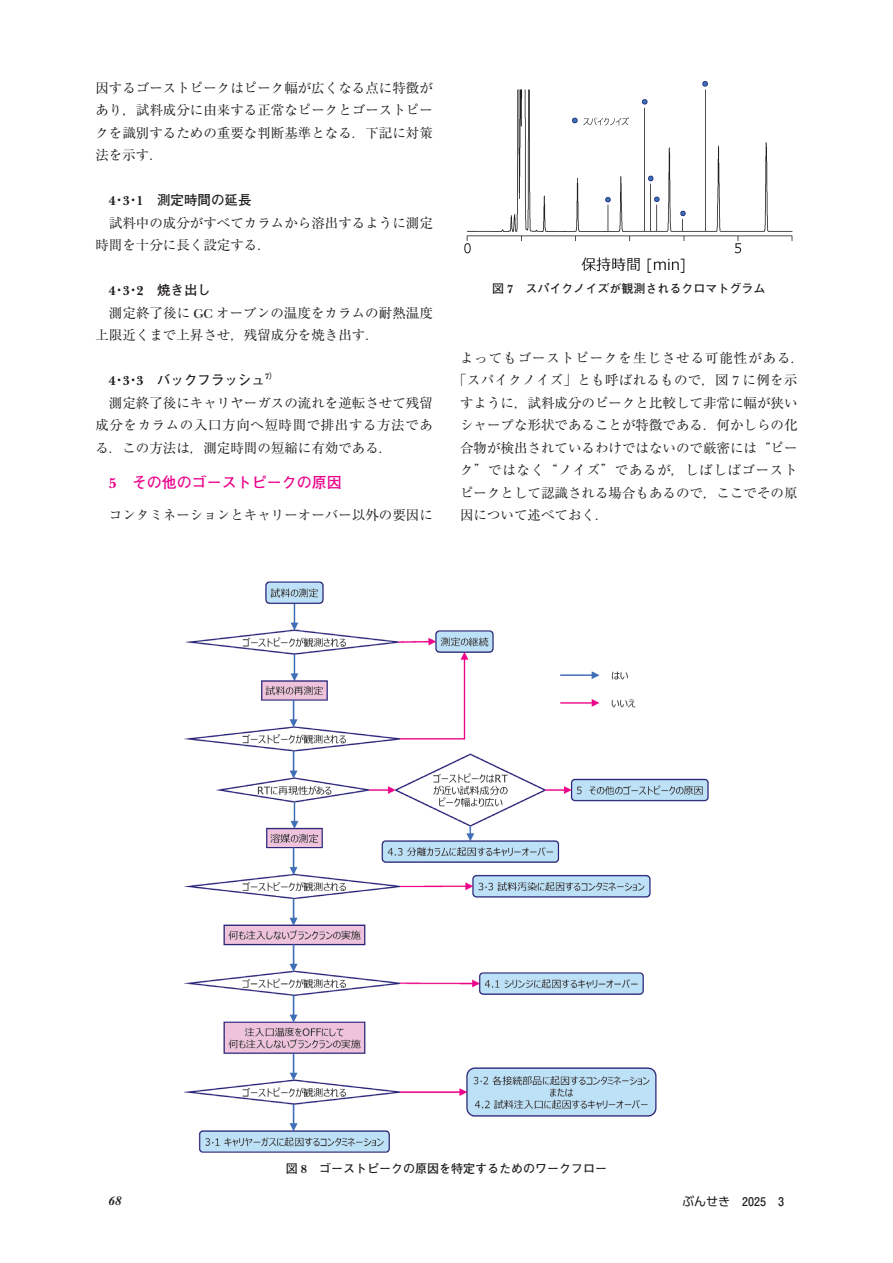
<style>
.page{position:relative;width:893px;height:1263px;background:#fff}
.page>*{position:absolute;margin:0;border:0;box-sizing:border-box;transform-origin:0 0}
.t1{font:700 15px "Futo Go B101 Pr 6";color:#ed028c}
.t2{font:13.5px/22.5px "Ryumin Pr 6";color:#231f20;text-align:justify}
.t3{font:700 13.5px "Futo Go B101 Pr 6";color:#231f20}
.t4{font:13.5px "Ryumin Pr 6";letter-spacing:.02em;color:#231f20}
.t5{font:13.5px "Ryumin Pr 6";letter-spacing:.07em;color:#231f20}
.t6{font:13.5px "Ryumin Pr 6";letter-spacing:.05em;color:#231f20}
.t7{font:italic 700 12.75px "Times LT Std";color:#231f20}
.t8{font:700 12px "Futo Go B101 Pr 6";color:#231f20}
.t9{font:700 8.1px "New Baskerville Std";color:#231f20}
.s1{font-family:"Ryumin Pro"}
.s2{font-family:"New Baskerville Std"}
.s3{font-family:"Futo Go B101 Pro"}
.s4{font-family:"UD Shin Go Pr 6";font-weight:400}
</style>
<div class="page">
<img style="left:464px;top:81px;width:329px;height:192px">
<img style="left:184px;top:581px;width:525px;height:572px">
<p class="t2" style="left:95px;top:76px;width:339px">因するゴーストピークはピーク幅が広くなる点に特徴があり<span class="s1">，</span>試料成分に由来する正常なピークとゴーストピークを識別するための重要な判断基準となる<span class="s1">．</span>下記に対策法を示す<span class="s1">．</span></p>
<p class="t3" style="left:109px;top:189px;width:144px"><span class="s2">4</span><span class="s3">・</span><span class="s2">3</span><span class="s3">・</span><span class="s2">1</span>　測定時間の延長</p>
<p class="t2" style="left:95px;top:211px;width:339px;text-indent:14px">試料中の成分がすべてカラムから溶出するように測定時間を十分に長く設定する<span class="s1">．</span></p>
<p class="t3" style="left:109px;top:279px;width:104px"><span class="s2">4</span><span class="s3">・</span><span class="s2">3</span><span class="s3">・</span><span class="s2">2</span>　焼き出し</p>
<p class="t2" style="left:95px;top:301px;width:339px;text-indent:14px">測定終了後に <span class="s2">GC</span> オーブンの温度をカラムの耐熱温度上限近くまで上昇させ<span class="s1">，</span>残留成分を焼き出す<span class="s1">．</span></p>
<p class="t3" style="left:109px;top:369px;width:158px"><span class="s2">4</span><span class="s3">・</span><span class="s2">3</span><span class="s3">・</span><span class="s2">3</span>　バックフラッシュ</p>
<p class="t9" style="left:265px;top:372px;width:14px">7<span class="s3">）</span></p>
<p class="t2" style="left:95px;top:391px;width:339px;text-indent:14px">測定終了後にキャリヤーガスの流れを逆転させて残留成分をカラムの入口方向へ短時間で排出する方法である<span class="s1">．</span>この方法は<span class="s1">，</span>測定時間の短縮に有効である<span class="s1">．</span></p>
<p class="t1" style="left:109px;top:470px;width:234px"><span class="s2">5</span>　その他のゴーストピークの原因</p>
<p class="t2" style="left:109px;top:503px;width:326px">コンタミネーションとキャリーオーバー以外の要因に</p>
<p class="t8" style="left:492px;top:279px;width:275px">図 <span class="s2">7</span>　スパイクノイズが観測されるクロマトグラム</p>
<p class="t5" style="left:460px;top:347px;width:346px">よってもゴーストピークを生じさせる可能性がある<span class="s1">．</span></p>
<p class="t4" style="left:453px;top:370px;width:346px"><span class="s1">「</span>スパイクノイズ<span class="s1">」</span>とも呼ばれるもので<span class="s1">，</span>図 <span class="s2">7</span> に例を示</p>
<p class="t2" style="left:460px;top:391px;width:339px">すように<span class="s1">，</span>試料成分のピークと比較して非常に幅が狭い</p>
<p class="t2" style="left:460px;top:413px;width:339px">シャープな形状であることが特徴である<span class="s1">．</span>何かしらの化</p>
<p class="t2" style="left:460px;top:436px;width:339px">合物が検出されているわけではないので厳密には<span class="s1">“</span>ピー</p>
<p class="t6" style="left:460px;top:460px;width:339px">ク<span class="s1">”</span>ではなく<span class="s1">“</span>ノイズ<span class="s1">”</span>であるが<span class="s1">，</span>しばしばゴースト</p>
<p class="t2" style="left:460px;top:481px;width:339px">ピークとして認識される場合もあるので<span class="s1">，</span>ここでその原</p>
<p class="t2" style="left:460px;top:503px;width:150px">因について述べておく<span class="s1">．</span></p>
<p class="t8" style="left:286px;top:1159px;width:323px">図 <span class="s2">8</span>　ゴーストピークの原因を特定するためのワークフロー</p>
<p class="t7" style="left:109px;top:1193px;width:14px">68</p>
<p class="t8" style="left:682px;top:1191px;width:103px"><span class="s4">ぶんせき</span>　2025　3</p>
</div>
